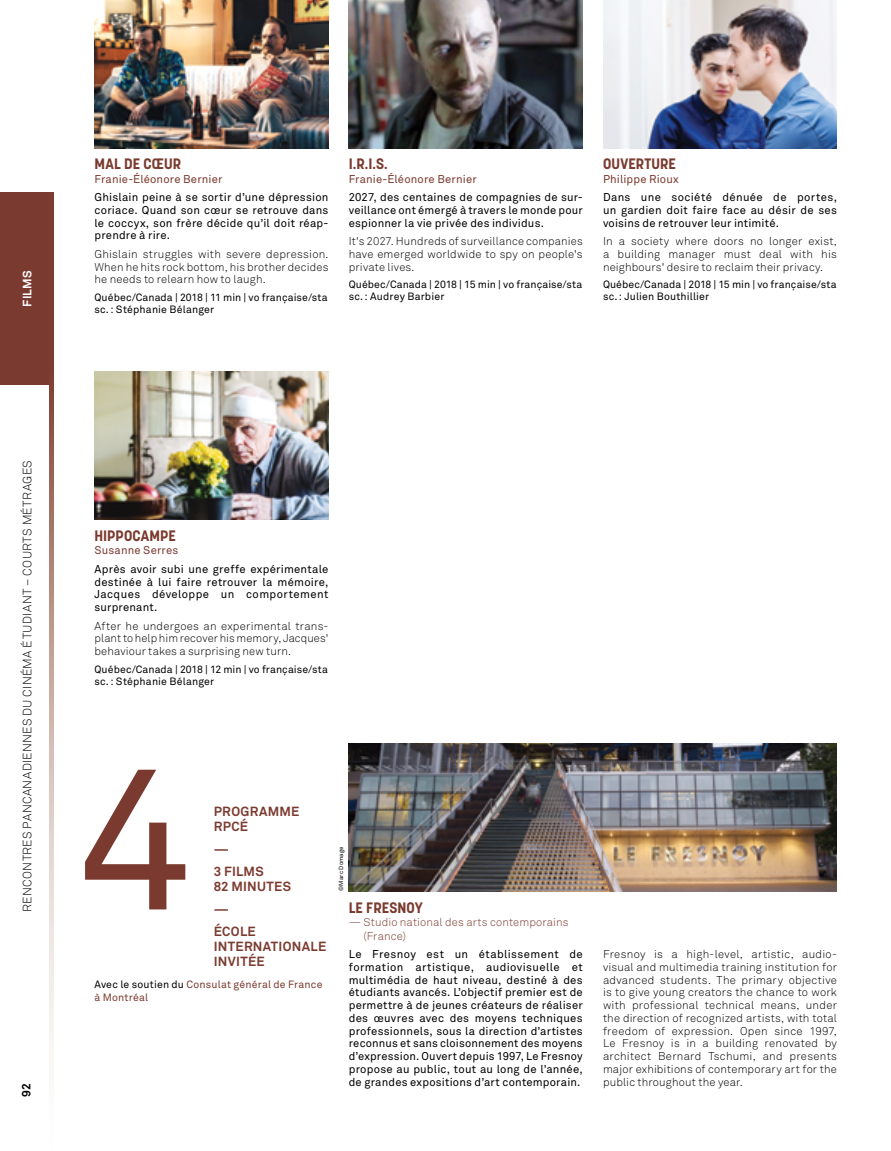
<style>
.page{position:relative;width:891px;height:1151px;background:#fff}
.page>*{position:absolute;margin:0;border:0;box-sizing:border-box;transform-origin:0 0}
.t1{font:200.85px "Akkurat";color:#7b3a2f}
.t2{font:700 15px "Korolev";letter-spacing:.005em;color:#7b3a2f}
.t3{font:700 13.2px/22.5px "Akkurat";letter-spacing:.02em;color:#7b3a2f}
.t4{font:300 12px "Akkurat";letter-spacing:.025em;color:#000}
.t5{font:700 12px "Akkurat";letter-spacing:.015em;color:#fff}
.t6{font:700 12px "Akkurat";color:#000}
.t7{font:11.25px/12.8px "Akkurat";letter-spacing:.02em;color:#000;text-align:justify}
.t8{font:300 11.25px/12.8px "Akkurat";letter-spacing:.015em;color:#000;text-align:justify}
.t9{font:11.25px "Akkurat";letter-spacing:.015em;color:#7b3a2f}
.t10{font:300 11.25px/13.5px "Akkurat";letter-spacing:.01em;color:#7b3a2f}
.t11{font:10.5px/12px "Akkurat";letter-spacing:.01em;color:#000}
.t12{font:10.5px/13.5px "Akkurat";letter-spacing:.015em;color:#7b3a2f}
.t13{font:6px "Akkurat";letter-spacing:.025em;color:#000}
.s1{color:#000}
</style>
<div class="page">
<img style="left:349px;top:743px;width:488px;height:148px">
<div style="left:0;top:192px;width:52px;height:192px;background:#7b3a2f"></div>
<svg style="left:50px;top:192px;width:4px;height:864px"></svg>
<img style="left:94px;top:371px;width:234px;height:149px">
<img style="left:94px;top:0;width:234px;height:148px">
<img style="left:603px;top:0;width:234px;height:148px">
<img style="left:349px;top:0;width:234px;height:148px">
<p class="t5" style="left:20px;top:306px;width:38px;rotate:-90deg">FILMS</p>
<h2 class="t2" style="left:94px;top:154px;width:88px">MAL DE CŒUR</h2>
<p class="t9" style="left:94px;top:172px;width:129px">Franie-Éléonore Bernier</p>
<p class="t7" style="left:94px;top:191px;width:236px">Ghislain peine à se sortir d’une dépression coriace. Quand son cœur se retrouve dans le coccyx, son frère décide qu’il doit réap&shy;prendre à rire.</p>
<p class="t8" style="left:94px;top:248px;width:236px">Ghislain struggles with severe depression.<br>When he hits rock bottom, his brother decides he needs to relearn how to laugh.</p>
<p class="t11" style="left:94px;top:292px;width:235px">Québec/Canada | 2018 | 11 min | vo française/sta sc.: Stéphanie Bélanger</p>
<h2 class="t2" style="left:349px;top:154px;width:40px">I.R.I.S.</h2>
<p class="t9" style="left:349px;top:172px;width:129px">Franie-Éléonore Bernier</p>
<p class="t7" style="left:349px;top:191px;width:236px">2027, des centaines de compagnies de sur&shy;veillance ont émergé à travers le monde pour espionner la vie privée des individus.</p>
<p class="t8" style="left:349px;top:235px;width:236px">It's 2027. Hundreds of surveillance companies have emerged worldwide to spy on people's private lives.</p>
<p class="t11" style="left:349px;top:279px;width:235px">Québec/Canada | 2018 | 15 min | vo française/sta sc.: Audrey Barbier</p>
<h2 class="t2" style="left:603px;top:154px;width:75px">OUVERTURE</h2>
<p class="t9" style="left:603px;top:172px;width:77px">Philippe Rioux</p>
<p class="t7" style="left:603px;top:191px;width:236px">Dans une société dénuée de portes, un gardien doit faire face au désir de ses voisins de retrouver leur intimité.</p>
<p class="t8" style="left:603px;top:235px;width:236px">In a society where doors no longer exist, a building manager must deal with his neighbours' desire to reclaim their privacy.</p>
<p class="t11" style="left:603px;top:279px;width:235px">Québec/Canada | 2018 | 15 min | vo française/sta sc.: Julien Bouthillier</p>
<p class="t4" style="left:20px;top:911px;width:453px;rotate:-90deg">RENCONTRES PANCANADIENNES DU CINÉMA ÉTUDIANT – COURTS MÉTRAGES</p>
<p class="t6" style="left:19px;top:1096px;width:15px;rotate:-90deg">92</p>
<h2 class="t2" style="left:94px;top:526px;width:83px">HIPPOCAMPE</h2>
<p class="t9" style="left:94px;top:544px;width:85px">Susanne Serres</p>
<p class="t7" style="left:94px;top:562px;width:235px">Après avoir subi une greffe expérimentale destinée à lui faire retrouver la mémoire, Jacques développe un comportement surprenant.</p>
<p class="t8" style="left:94px;top:619px;width:236px">After he undergoes an experimental trans&shy;plant to help him recover his memory, Jacques' behaviour takes a surprising new turn.</p>
<p class="t11" style="left:94px;top:663px;width:235px">Québec/Canada | 2018 | 12 min | vo française/sta sc.: Stéphanie Bélanger</p>
<h1 class="t1" style="left:79px;top:721px;width:114px">4</h1>
<p class="t3" style="left:214px;top:804px;width:87px;line-height:15px">PROGRAMME<br>RPCÉ</p>
<p class="t3" style="left:214px;top:837px;width:51px">—<br>3 FILMS</p>
<p class="t3" style="left:214px;top:875px;width:79px">82 MINUTES —<br>ÉCOLE</p>
<p class="t3" style="left:214px;top:938px;width:114px;line-height:15px">INTERNATIONALE<br>INVITÉE</p>
<p class="t12" style="left:94px;top:977px;width:230px"><span class="s1">Avec le soutien du</span> Consulat général de France à Montréal</p>
<p class="t13" style="left:338px;top:891px;width:47px;rotate:-90deg">©Marc Domage</p>
<h2 class="t2" style="left:349px;top:897px;width:76px">LE FRESNOY</h2>
<p class="t10" style="left:364px;top:915px;width:207px;text-indent:-15px">— Studio national des arts contemporains (France)</p>
<p class="t7" style="left:349px;top:947px;width:236px">Le Fresnoy est un établissement de formation artistique, audiovisuelle et multimédia de haut niveau, destiné à des étudiants avancés. L’objectif premier est de permettre à de jeunes créateurs de réaliser des œuvres avec des moyens techniques professionnels, sous la direction d’artistes reconnus et sans cloisonnement des moyens d’expression. Ouvert depuis 1997, Le Fresnoy propose au public, tout au long de l’année, de grandes expositions d’art contemporain.</p>
<p class="t8" style="left:603px;top:947px;width:236px">Fresnoy is a high-level, artistic, audio&shy;visual and multimedia training institution for advanced students. The primary objective is to give young creators the chance to work with professional technical means, under the direction of recognized artists, with total freedom of expression. Open since 1997, Le Fresnoy is in a building renovated by architect Bernard Tschumi, and presents major exhibitions of contemporary art for the public throughout the year.</p>
</div>
